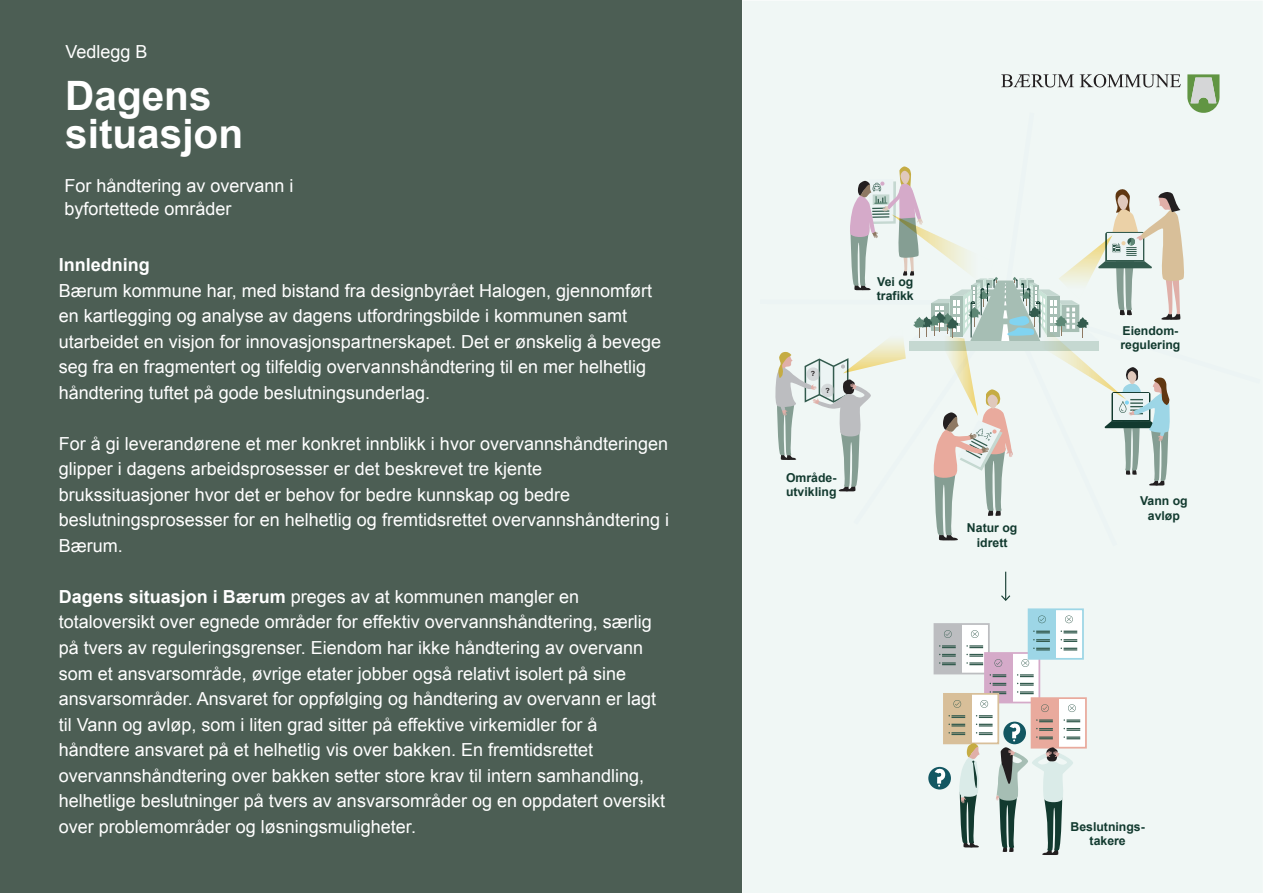
<style>
.page{position:relative;width:1263px;height:893px;background:#fff}
.page>*{position:absolute;margin:0;border:0;box-sizing:border-box;transform-origin:0 0}
.t1{font:700 40.5px/37.5px "Arial";color:#fff}
.t2{font:18px/25.5px "Arial";color:#fff}
.t3{font:700 18px "Arial";color:#fff}
.t4{font:700 12.3px/14.7px "Arial";color:#123a2f}
.t5{font:700 7.05px "Arial";color:#231f20}
.s1{font-weight:700}
</style>
<div class="page">
<div style="left:743px;top:1px;width:520px;height:892px;background:#f0f7f5"></div>
<div style="left:0;top:0;width:742px;height:893px;background:#4c5e54"></div>
<svg style="left:756px;top:74px;width:507px;height:477px"></svg>
<div style="left:933px;top:623px;width:57px;height:51px;background:#fff;border:2px solid #bcbdc0"></div>
<div style="left:934px;top:624px;width:28px;height:49px;background:#bcbdc0"></div>
<svg style="left:944px;top:630px;width:8px;height:8px"></svg>
<svg style="left:971px;top:630px;width:8px;height:8px"></svg>
<svg style="left:939px;top:645px;width:17px;height:3px"></svg>
<svg style="left:939px;top:654px;width:17px;height:11px"></svg>
<svg style="left:966px;top:645px;width:17px;height:3px"></svg>
<svg style="left:966px;top:654px;width:17px;height:11px"></svg>
<div style="left:984px;top:652px;width:56px;height:51px;background:#fff;border:2px solid #d5aac9"></div>
<div style="left:985px;top:653px;width:27px;height:49px;background:#d5aac9"></div>
<svg style="left:994px;top:659px;width:8px;height:8px"></svg>
<svg style="left:1021px;top:659px;width:8px;height:8px"></svg>
<svg style="left:989px;top:674px;width:17px;height:3px"></svg>
<svg style="left:989px;top:683px;width:17px;height:11px"></svg>
<svg style="left:1017px;top:674px;width:17px;height:3px"></svg>
<svg style="left:1017px;top:683px;width:17px;height:11px"></svg>
<div style="left:943px;top:693px;width:56px;height:51px;background:#fff;border:2px solid #d8bf99"></div>
<div style="left:944px;top:694px;width:27px;height:49px;background:#d8bf99"></div>
<div style="left:1031px;top:697px;width:56px;height:51px;background:#fff;border:2px solid #e9aa9d"></div>
<div style="left:1031px;top:698px;width:28px;height:50px;background:#e9aa9d"></div>
<div style="left:1028px;top:608px;width:56px;height:52px;background:#fff;border:2px solid #9dd6e6"></div>
<div style="left:1028px;top:609px;width:28px;height:50px;background:#9dd6e6"></div>
<svg style="left:1038px;top:615px;width:8px;height:8px"></svg>
<svg style="left:1065px;top:615px;width:8px;height:8px"></svg>
<svg style="left:1033px;top:630px;width:17px;height:3px"></svg>
<svg style="left:1033px;top:639px;width:17px;height:11px"></svg>
<svg style="left:1060px;top:630px;width:17px;height:3px"></svg>
<svg style="left:1060px;top:639px;width:17px;height:11px"></svg>
<svg style="left:928px;top:767px;width:23px;height:22px"></svg>
<svg style="left:932px;top:700px;width:148px;height:155px"></svg>
<svg style="left:1001px;top:572px;width:9px;height:29px"></svg>
<p class="t2" style="left:66px;top:39px;width:84px">Vedlegg B</p>
<h1 class="t1" style="left:65px;top:79px;width:179px">Dagens situasjon</h1>
<p class="t2" style="left:64px;top:175px;width:231px;line-height:22.5px">For håndtering av overvann i byfortettede områder</p>
<p class="t3" style="left:59px;top:253px;width:93px">Innledning</p>
<p class="t2" style="left:59px;top:278px;width:604px">Bærum kommune har, med bistand fra designbyrået Halogen, gjennomført en kartlegging og analyse av dagens utfordringsbilde i kommunen samt utarbeidet en visjon for innovasjonspartnerskapet. Det er ønskelig å bevege seg fra en fragmentert og tilfeldig overvannshåndtering til en mer helhetlig håndtering tuftet på gode beslutningsunderlag.</p>
<p class="t2" style="left:59px;top:431px;width:612px">For å gi leverandørene et mer konkret innblikk i hvor overvannshåndteringen glipper i dagens arbeidsprosesser er det beskrevet tre kjente brukssituasjoner hvor det er behov for bedre kunnskap og bedre beslutningsprosesser for en helhetlig og fremtidsrettet overvannshåndtering i Bærum.</p>
<p class="t2" style="left:59px;top:584px;width:608px"><span class="s1">Dagens situasjon i Bærum</span> preges av at kommunen mangler en totaloversikt over egnede områder for effektiv overvannshåndtering, særlig på tvers av reguleringsgrenser. Eiendom har ikke håndtering av overvann som et ansvarsområde, øvrige etater jobber også relativt isolert på sine ansvarsområder. Ansvaret for oppfølging og håndtering av overvann er lagt til Vann og avløp, som i liten grad sitter på effektive virkemidler for å håndtere ansvaret på et helhetlig vis over bakken. En fremtidsrettet overvannshåndtering over bakken setter store krav til intern samhandling, helhetlige beslutninger på tvers av ansvarsområder og en oppdatert oversikt over problemområder og løsningsmuligheter.</p>
<p class="t5" style="left:811px;top:369px;width:6px">?</p>
<p class="t5" style="left:825px;top:386px;width:6px">?</p>
<p class="t4" style="left:786px;top:470px;width:52px">Område&shy;utvikling</p>
<p class="t4" style="left:877px;top:274px;width:38px">Vei og trafikk</p>
<p class="t4" style="left:967px;top:521px;width:52px;text-align:center">Natur og idrett</p>
<p class="t4" style="left:1120px;top:323px;width:61px">Eiendom&shy;regulering</p>
<p class="t4" style="left:1140px;top:494px;width:49px;text-align:center">Vann og avløp</p>
<p class="t4" style="left:1070px;top:819px;width:76px;text-align:center">Beslutnings&shy;takere</p>
</div>
